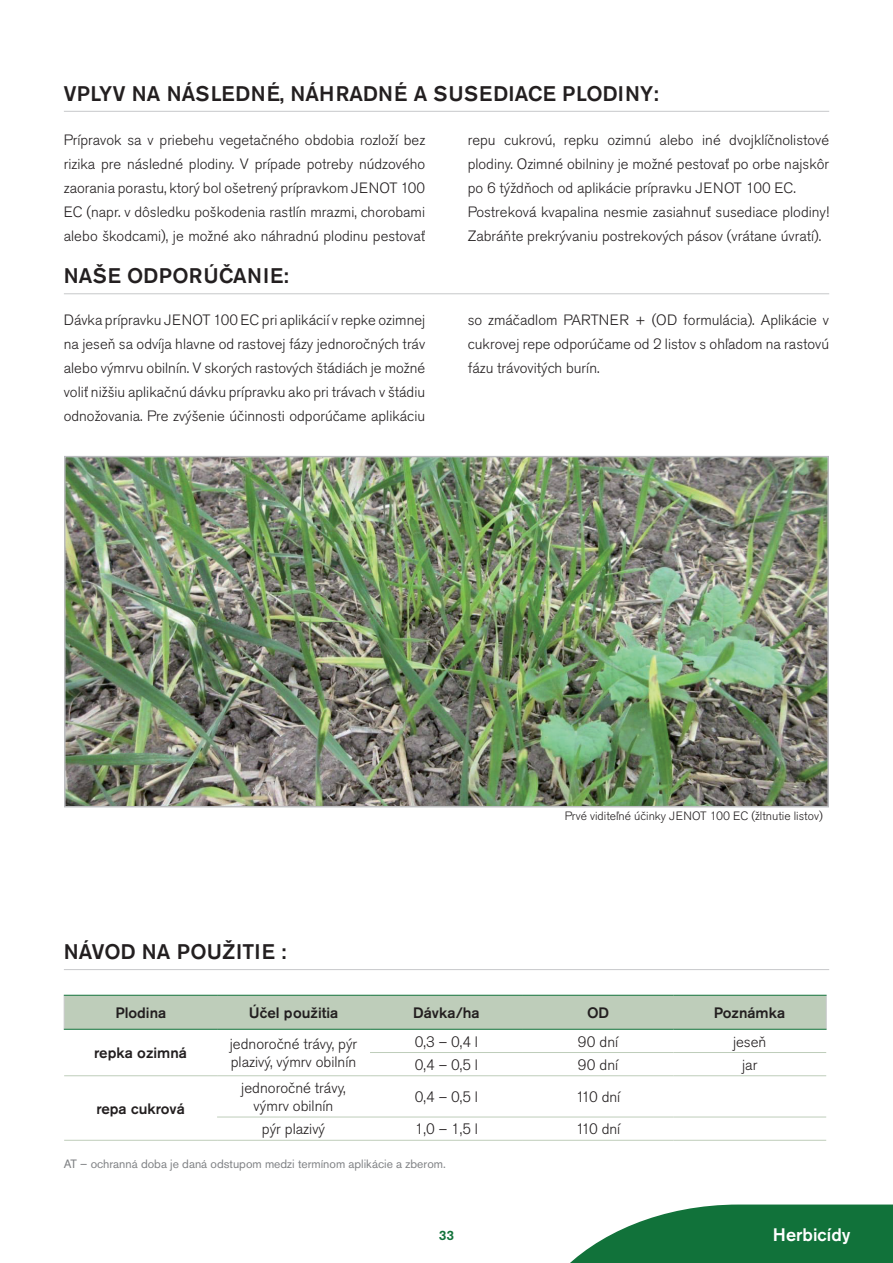
<style>
.page{position:relative;width:893px;height:1263px;background:#fff}
.page>*{position:absolute;margin:0;border:0;box-sizing:border-box;transform-origin:0 0}
.podnadpis_bp_2018{font:500 21px "Akzidenz Grotesk Pro";letter-spacing:.01em;color:#231f20}
.t1{font:500 18px "Akzidenz Grotesk Pro";color:#fff}
.tab_bp_2018{font:300 15px/18px "Akzidenz Grotesk Pro";color:#231f20}
.Tabulka_zahlavie_bp{font:500 15px "Akzidenz Grotesk Pro";color:#231f20}
.vlavo_tab_bp_2018{font:500 15px "Akzidenz Grotesk Pro";color:#231f20}
.text_bp2018{font:300 14.85px/24px "Akzidenz Grotesk Pro";color:#231f20;text-align:justify}
.t2{font:500 13.5px "Akzidenz Grotesk Pro";color:#11723a}
.at_2018{font:12px "Akzidenz Grotesk Pro";color:#808285}
.obrazky_popis{font:300 12px "Akzidenz Grotesk Pro";color:#231f20}
</style>
<div class="page">
<svg style="left:570px;top:1204px;width:323px;height:59px"></svg>
<hr style="left:64px;top:969px;width:765px;height:1px;background:#c7c8ca">
<div style="left:65px;top:996px;width:761px;height:33px;background:#becdba"></div>
<hr style="left:64px;top:995px;width:1px;height:34px;background:#c7c8ca">
<hr style="left:826px;top:995px;width:1px;height:34px;background:#c7c8ca">
<hr style="left:370px;top:1052px;width:153px;height:1px;background:#becdba">
<hr style="left:523px;top:1052px;width:150px;height:1px;background:#becdba">
<hr style="left:673px;top:1052px;width:153px;height:1px;background:#becdba">
<hr style="left:64px;top:1075px;width:153px;height:1px;background:#becdba">
<hr style="left:217px;top:1075px;width:153px;height:1px;background:#becdba">
<hr style="left:370px;top:1075px;width:153px;height:1px;background:#becdba">
<hr style="left:523px;top:1075px;width:150px;height:1px;background:#becdba">
<hr style="left:673px;top:1075px;width:153px;height:1px;background:#becdba">
<hr style="left:217px;top:1117px;width:153px;height:1px;background:#becdba">
<hr style="left:370px;top:1117px;width:153px;height:1px;background:#becdba">
<hr style="left:523px;top:1117px;width:150px;height:1px;background:#becdba">
<hr style="left:673px;top:1117px;width:153px;height:1px;background:#becdba">
<hr style="left:64px;top:1140px;width:153px;height:1px;background:#becdba">
<hr style="left:217px;top:1140px;width:153px;height:1px;background:#becdba">
<hr style="left:370px;top:1140px;width:153px;height:1px;background:#becdba">
<hr style="left:523px;top:1140px;width:150px;height:1px;background:#becdba">
<hr style="left:673px;top:1140px;width:153px;height:1px;background:#becdba">
<hr style="left:64px;top:995px;width:153px;height:1px;background:#11723a">
<hr style="left:217px;top:995px;width:153px;height:1px;background:#11723a">
<hr style="left:370px;top:995px;width:153px;height:1px;background:#11723a">
<hr style="left:523px;top:995px;width:150px;height:1px;background:#11723a">
<hr style="left:673px;top:995px;width:154px;height:1px;background:#11723a">
<hr style="left:64px;top:1029px;width:153px;height:1px;background:#11723a">
<hr style="left:217px;top:1029px;width:153px;height:1px;background:#11723a">
<hr style="left:370px;top:1029px;width:153px;height:1px;background:#11723a">
<hr style="left:523px;top:1029px;width:150px;height:1px;background:#11723a">
<hr style="left:673px;top:1029px;width:154px;height:1px;background:#11723a">
<hr style="left:64px;top:111px;width:765px;height:1px;background:#c7c8ca">
<hr style="left:64px;top:293px;width:765px;height:1px;background:#c7c8ca">
<img style="left:67px;top:459px;width:759px;height:345px">
<div style="left:64px;top:456px;width:765px;height:351px;border:2px solid #bcbdc0"></div>
<p class="podnadpis_bp_2018" style="left:64px;top:80px;width:596px">VPLYV NA NÁSLEDNÉ, NÁHRADNÉ A SUSEDIACE PLODINY:</p>
<p class="text_bp2018" style="left:64px;top:128px;width:363px">Prípravok sa v priebehu vegetačného obdobia rozloží bez rizika pre následné plodiny. V prípade potreby núdzového zaorania porastu, ktorý bol ošetrený prípravkom JENOT 100<br>EC (napr. v dôsledku poškodenia rastlín mrazmi, chorobami alebo škodcami), je možné ako náhradnú plodinu pestovať</p>
<p class="text_bp2018" style="left:468px;top:128px;width:363px">repu cukrovú, repku ozimnú alebo iné dvojklíčnolistové plodiny. Ozimné obilniny je možné pestovať po orbe najskôr po 6 týždňoch od aplikácie prípravku JENOT 100 EC.</p>
<p class="text_bp2018" style="left:468px;top:200px;width:363px">Postreková kvapalina nesmie zasiahnuť susediace plodiny!<br>Zabráňte prekrývaniu postrekových pásov (vrátane úvratí).</p>
<p class="podnadpis_bp_2018" style="left:64px;top:262px;width:226px">NAŠE ODPORÚČANIE:</p>
<p class="text_bp2018" style="left:64px;top:308px;width:363px">Dávka prípravku JENOT 100 EC pri aplikácií v repke ozimnej na jeseň sa odvíja hlavne od rastovej fázy jednoročných tráv alebo výmrvu obilnín. V skorých rastových štádiách je možné voliť nižšiu aplikačnú dávku prípravku ako pri trávach v štádiu odnožovania. Pre zvýšenie účinnosti odporúčame aplikáciu</p>
<p class="text_bp2018" style="left:468px;top:308px;width:363px">so zmáčadlom PARTNER + (OD formulácia). Aplikácie v cukrovej repe odporúčame od 2 listov s ohľadom na rastovú fázu trávovitých burín.</p>
<p class="podnadpis_bp_2018" style="left:64px;top:938px;width:224px">NÁVOD NA POUŽITIE :</p>
<p class="obrazky_popis" style="left:565px;top:808px;width:260px">Prvé viditeľné účinky JENOT 100 EC (žltnutie listov)</p>
<p class="Tabulka_zahlavie_bp" style="left:115px;top:1003px;width:52px">Plodina</p>
<p class="Tabulka_zahlavie_bp" style="left:249px;top:1003px;width:91px">Účel použitia</p>
<p class="Tabulka_zahlavie_bp" style="left:413px;top:1003px;width:68px">Dávka/ha</p>
<p class="Tabulka_zahlavie_bp" style="left:587px;top:1003px;width:24px">OD</p>
<p class="Tabulka_zahlavie_bp" style="left:714px;top:1003px;width:73px">Poznámka</p>
<p class="vlavo_tab_bp_2018" style="left:94px;top:1043px;width:94px">repka ozimná</p>
<p class="tab_bp_2018" style="left:230px;top:1035px;width:129px">jednoročné trávy, pýr plazivý, výmrv obilnín</p>
<p class="tab_bp_2018" style="left:415px;top:1032px;width:65px">0,3 – 0,4 l</p>
<p class="tab_bp_2018" style="left:578px;top:1032px;width:42px">90 dní</p>
<p class="tab_bp_2018" style="left:733px;top:1032px;width:35px">jeseň</p>
<p class="tab_bp_2018" style="left:415px;top:1055px;width:65px">0,4 – 0,5 l</p>
<p class="tab_bp_2018" style="left:578px;top:1055px;width:42px">90 dní</p>
<p class="tab_bp_2018" style="left:742px;top:1055px;width:17px">jar</p>
<p class="tab_bp_2018" style="left:241px;top:1079px;width:106px;text-align:center">jednoročné trávy, výmrv obilnín</p>
<p class="tab_bp_2018" style="left:415px;top:1088px;width:65px">0,4 – 0,5 l</p>
<p class="tab_bp_2018" style="left:576px;top:1088px;width:46px">110 dní</p>
<p class="tab_bp_2018" style="left:262px;top:1120px;width:65px">pýr plazivý</p>
<p class="tab_bp_2018" style="left:415px;top:1120px;width:65px">1,0 – 1,5 l</p>
<p class="tab_bp_2018" style="left:576px;top:1120px;width:46px">110 dní</p>
<p class="at_2018" style="left:64px;top:1156px;width:384px">AT – ochranná doba je daná odstupom medzi termínom aplikácie a zberom.</p>
<p class="vlavo_tab_bp_2018" style="left:96px;top:1099px;width:90px">repa cukrová</p>
<p class="t2" style="left:439px;top:1226px;width:17px">33</p>
<p class="t1" style="left:773px;top:1222px;width:79px">Herbicídy</p>
</div>
